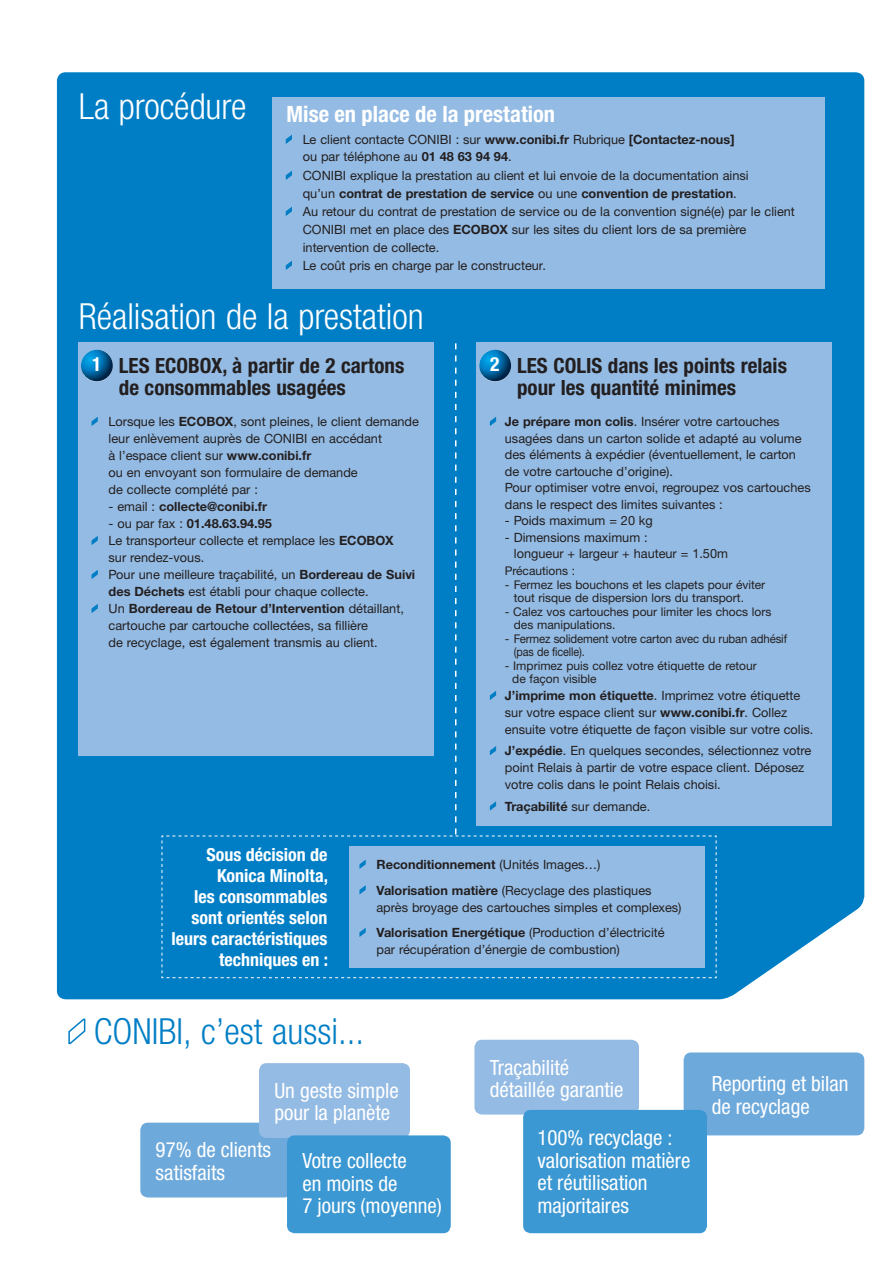
<style>
.page{position:relative;width:893px;height:1263px;background:#fff}
.page>*{position:absolute;margin:0;border:0;box-sizing:border-box;transform-origin:0 0}
.t1{font:300 condensed 36px "Helvetica Neue LTW1 G";color:#fff}
.t2{font:300 condensed 36px "Helvetica Neue LTW1 G";color:#007ec5}
.t3{font:700 condensed 22.5px "Helvetica Neue LTW1 G";color:#fff}
.t4{font:condensed 21px/22.5px "Helvetica Neue LTW1 G";color:#fff}
.t5{font:700 condensed 21px/22.5px "Helvetica Neue LTW1 G";color:#231f20}
.t6{font:700 condensed 19.5px "Helvetica Neue LTW1 G";color:#fff}
.t7{font:700 condensed 18px/21px "Helvetica Neue LTW1 G";color:#fff;text-align:right}
.t8{font:12.75px/17px "Helvetica Neue LTW1 G";color:#231f20}
.t9{font:700 12.75px "Helvetica Neue LTW1 G";color:#231f20}
.t10{font:12px/13.5px "Helvetica Neue LTW1 G";color:#231f20}
.s1{font-weight:700}
.s2{font-weight:400}
</style>
<div class="page">
<div style="left:57px;top:72px;width:807px;height:927px;background:#007ec5"></div>
<div style="left:272px;top:98px;width:553px;height:191px;background:#94bbe3"></div>
<svg style="left:285px;top:134px;width:7px;height:10px"></svg>
<svg style="left:285px;top:170px;width:7px;height:10px"></svg>
<svg style="left:285px;top:206px;width:7px;height:10px"></svg>
<svg style="left:285px;top:261px;width:7px;height:9px"></svg>
<div style="left:78px;top:342px;width:356px;height:414px;background:#94bbe3"></div>
<svg style="left:91px;top:417px;width:7px;height:9px"></svg>
<svg style="left:91px;top:536px;width:7px;height:9px"></svg>
<svg style="left:91px;top:570px;width:7px;height:9px"></svg>
<svg style="left:91px;top:604px;width:7px;height:9px"></svg>
<svg style="left:81px;top:350px;width:32px;height:31px"></svg>
<div style="left:476px;top:342px;width:356px;height:484px;background:#94bbe3"></div>
<svg style="left:68px;top:1018px;width:18px;height:27px"></svg>
<div style="left:140px;top:1123px;width:151px;height:74px;background:#6da9db;border-radius:8px"></div>
<div style="left:259px;top:1063px;width:151px;height:75px;background:#94bbe3;border-radius:8px"></div>
<div style="left:287px;top:1135px;width:164px;height:98px;background:#3b98d3;border-radius:8px"></div>
<div style="left:684px;top:1052px;width:180px;height:83px;background:#6da9db;border-radius:8px"></div>
<div style="left:474px;top:1040px;width:165px;height:74px;background:#94bbe3;border-radius:8px"></div>
<div style="left:523px;top:1110px;width:184px;height:123px;background:#3b98d3;border-radius:8px"></div>
<svg style="left:162px;top:343px;width:555px;height:492px"></svg>
<svg style="left:161px;top:835px;width:556px;height:143px;background:#52a0d5"></svg>
<h1 class="t1" style="left:79px;top:86px;width:169px">La procédure</h1>
<h2 class="t3" style="left:287px;top:101px;width:270px">Mise en place de la prestation</h2>
<p class="t8" style="left:303px;top:131px;width:433px">Le client contacte CONIBI : sur <span class="s1">www.conibi.fr</span> Rubrique <span class="s1">[Contactez-nous] </span>ou par téléphone au <span class="s1">01 48 63 94 94</span>.</p>
<p class="t8" style="left:303px;top:166px;width:494px;line-height:18px">CONIBI explique la prestation au client et lui envoie de la documentation ainsi<br>qu’un <span class="s1">contrat de prestation de service</span> ou une <span class="s1">convention de prestation</span>.<br>Au retour du contrat de prestation de service ou de la convention signé(e) par le client CONIBI met en place des <span class="s1">ECOBOX</span> sur les sites du client lors de sa première intervention de collecte.<br>Le coût pris en charge par le constructeur.</p>
<h1 class="t1" style="left:79px;top:295px;width:347px">Réalisation de la prestation</h1>
<h3 class="t6" style="left:92px;top:352px;width:11px">1</h3>
<h3 class="t5" style="left:119px;top:354px;width:287px">LES ECOBOX, à partir de 2 cartons de consommables usagées</h3>
<p class="t8" style="left:109px;top:413px;width:312px">Lorsque les <span class="s1">ECOBOX</span>, sont pleines, le client demande leur enlèvement auprès de CONIBI en accédant<br>à l’espace client sur <span class="s1">www.conibi.fr<br></span>ou en envoyant son formulaire de demande<br>de collecte complété par :</p>
<p class="t9" style="left:109px;top:499px;width:160px"><span class="s2">- email :</span> collecte@conibi.fr</p>
<p class="t8" style="left:109px;top:515px;width:308px">- ou par fax : <span class="s1">01.48.63.94.95<br></span>Le transporteur collecte et remplace les <span class="s1">ECOBOX<br></span>sur rendez-vous.<br>Pour une meilleure traçabilité, un <span class="s1">Bordereau de Suivi des Déchets</span> est établi pour chaque collecte.<br>Un <span class="s1">Bordereau de Retour d’Intervention</span> détaillant, cartouche par cartouche collectées, sa fillière<br>de recyclage, est également transmis au client.</p>
<h3 class="t6" style="left:490px;top:352px;width:11px">2</h3>
<h3 class="t5" style="left:517px;top:354px;width:271px">LES COLIS dans les points relais pour les quantité minimes</h3>
<p class="t8" style="left:505px;top:413px;width:307px;line-height:16.5px"><span class="s1">Je prépare mon colis</span>. Insérer votre cartouches usagées dans un carton solide et adapté au volume des éléments à expédier (éventuellement, le carton de votre cartouche d’origine).<br>Pour optimiser votre envoi, regroupez vos cartouches dans le respect des limites suivantes :</p>
<p class="t8" style="left:505px;top:512px;width:150px">- Poids maximum = 20 kg</p>
<p class="t8" style="left:514px;top:529px;width:216px;line-height:16.5px;text-indent:-9px">- Dimensions maximum :<br>longueur + largeur + hauteur = 1.50m</p>
<p class="t10" style="left:505px;top:564px;width:72px">Précautions :</p>
<p class="t10" style="left:514px;top:577px;width:253px;text-indent:-9px">- Fermez les bouchons et les clapets pour éviter tout risque de dispersion lors du transport.</p>
<p class="t10" style="left:514px;top:604px;width:259px;text-indent:-9px">- Calez vos cartouches pour limiter les chocs lors des manipulations.</p>
<p class="t10" style="left:514px;top:631px;width:275px;text-indent:-9px">- Fermez solidement votre carton avec du ruban adhésif (pas de ficelle).</p>
<p class="t10" style="left:512px;top:658px;width:246px;text-indent:-7px">- Imprimez puis collez votre étiquette de retour de façon visible</p>
<p class="t8" style="left:505px;top:687px;width:310px"><span class="s1">J’imprime mon étiquette</span>. Imprimez votre étiquette sur votre espace client sur <span class="s1">www.conibi.fr</span>. Collez ensuite votre étiquette de façon visible sur votre colis.</p>
<p class="t8" style="left:505px;top:742px;width:308px"><span class="s1">J’expédie</span>. En quelques secondes, sélectionnez votre point Relais à partir de votre espace client. Déposez votre colis dans le point Relais choisi.</p>
<p class="t9" style="left:505px;top:798px;width:147px">Traçabilité <span class="s2">sur demande.</span></p>
<h3 class="t7" style="left:172px;top:844px;width:158px">Sous décision de<br>Konica Minolta,<br>les consommables sont orientés selon leurs caractéristiques techniques en :</h3>
<p class="t8" style="left:376px;top:852px;width:277px;line-height:25.5px"><span class="s1">Reconditionnement</span> (Unités Images…)<br><span class="s1">Valorisation matière</span> (Recyclage des plastiques</p>
<p class="t8" style="left:376px;top:894px;width:307px;line-height:25.5px">après broyage des cartouches simples et complexes)<br><span class="s1">Valorisation Energétique</span> (Production d’électricité</p>
<p class="t8" style="left:376px;top:941px;width:245px">par récupération d’énergie de combustion)</p>
<h1 class="t2" style="left:94px;top:1010px;width:272px">CONIBI, c’est aussi...</h1>
<h3 class="t4" style="left:274px;top:1079px;width:126px">Un geste simple pour la planète</h3>
<h3 class="t4" style="left:302px;top:1150px;width:141px">Votre collecte<br>en moins de<br>7 jours (moyenne)</h3>
<h3 class="t4" style="left:156px;top:1139px;width:117px">97% de clients satisfaits</h3>
<h3 class="t4" style="left:490px;top:1056px;width:135px">Traçabilité détaillée garantie</h3>
<h3 class="t4" style="left:537px;top:1127px;width:155px">100% recyclage : valorisation matière et réutilisation majoritaires</h3>
<h3 class="t4" style="left:712px;top:1073px;width:138px">Reporting et bilan de recyclage</h3>
</div>
